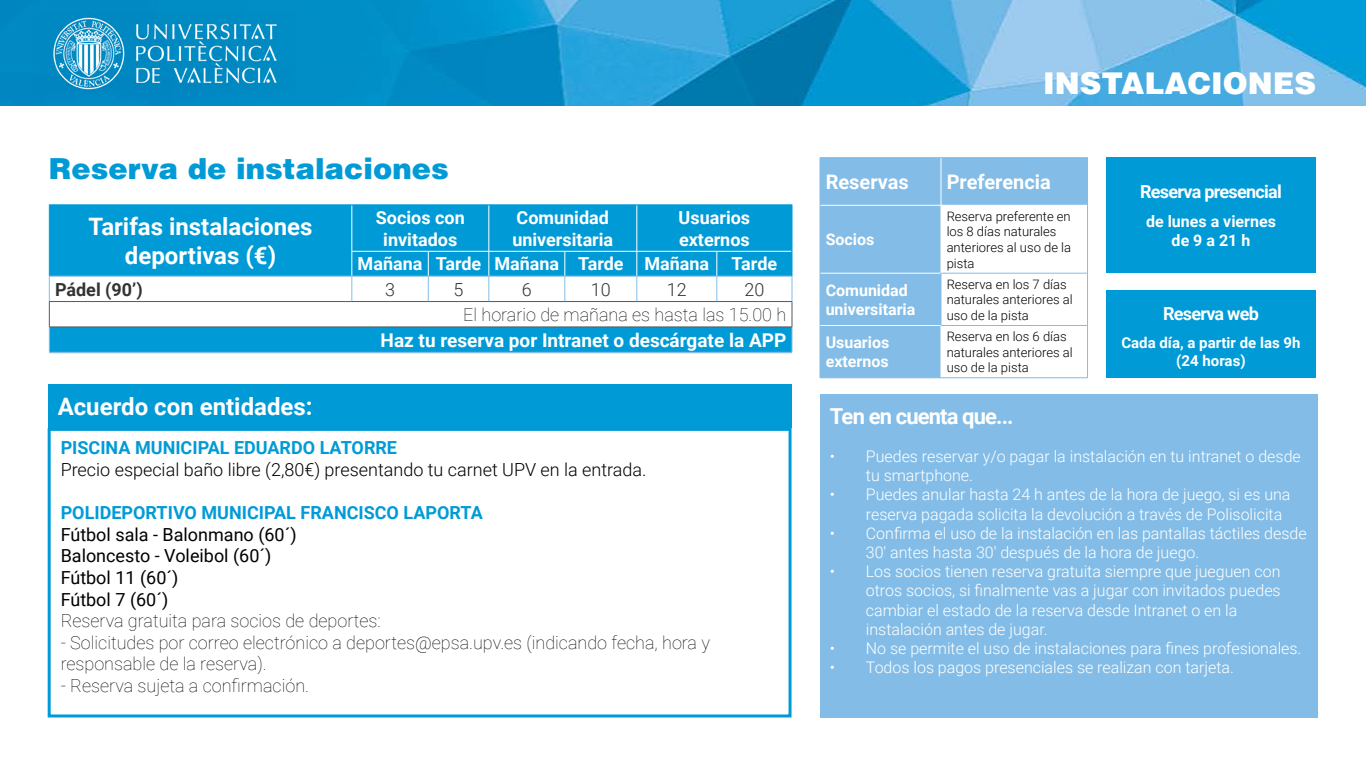
<style>
.page{position:relative;width:1366px;height:768px;background:#fff}
.page>*{position:absolute;margin:0;border:0;box-sizing:border-box;transform-origin:0 0}
.t1{font:900 30px "Helvetica LT Std";color:#fff}
.t2{font:900 29px "Helvetica LT Std";color:#009bd7}
.t3{font:700 24px/28.8px "Roboto";color:#fff;text-align:center}
.t4{font:700 22px "Roboto";letter-spacing:-.04em;color:#fff}
.t5{font:700 20px "Roboto";color:#fff}
.t6{font:700 19px "Roboto";color:#fff}
.t7{font:100 18px/21.6px "Roboto";color:#000}
.t8{font:700 18px/21.6px "Roboto";color:#fff}
.t9{font:18px/21.6px "Roboto";color:#000}
.t10{font:700 18px "Roboto";color:#009bd7}
.t11{font:300 18px "Roboto";color:#000}
.t12{font:700 18px "Roboto";letter-spacing:-.04em;color:#fff}
.t13{font:700 18px "Roboto";color:#333}
.t14{font:300 18px "Roboto";color:#333}
.t15{font:300 16px/19.2px "Roboto";color:#fff}
.t16{font:700 16px/19.2px "Roboto";color:#fff}
.t17{font:700 15px/18px "Roboto";color:#fff;text-align:center}
.t18{font:300 13px/15.6px "Roboto";color:#000}
</style>
<div class="page">
<img style="left:0;top:0;width:1366px;height:106px">
<img style="left:34px;top:11px;width:263px;height:83px">
<svg style="left:50px;top:205px;width:742px;height:147px;fill:#009bd7"></svg>
<hr style="left:352px;top:251px;width:76px;height:1px;background:#fff">
<hr style="left:428px;top:251px;width:61px;height:1px;background:#fff">
<hr style="left:489px;top:205px;width:1px;height:46px;background:#fff">
<hr style="left:489px;top:251px;width:76px;height:1px;background:#fff">
<hr style="left:565px;top:251px;width:72px;height:1px;background:#fff">
<hr style="left:637px;top:205px;width:1px;height:46px;background:#fff">
<hr style="left:637px;top:251px;width:80px;height:1px;background:#fff">
<hr style="left:717px;top:251px;width:75px;height:1px;background:#fff">
<hr style="left:352px;top:205px;width:1px;height:46px;background:#fff">
<svg style="left:352px;top:251px;width:1px;height:50px"></svg>
<svg style="left:428px;top:251px;width:1px;height:50px"></svg>
<svg style="left:489px;top:251px;width:1px;height:50px"></svg>
<svg style="left:565px;top:251px;width:1px;height:50px"></svg>
<svg style="left:637px;top:251px;width:1px;height:50px"></svg>
<svg style="left:717px;top:251px;width:1px;height:50px"></svg>
<hr style="left:49px;top:276px;width:303px;height:1px;background:#83bde7">
<hr style="left:352px;top:276px;width:76px;height:1px;background:#83bde7">
<hr style="left:428px;top:276px;width:61px;height:1px;background:#83bde7">
<hr style="left:489px;top:276px;width:76px;height:1px;background:#83bde7">
<hr style="left:565px;top:276px;width:72px;height:1px;background:#83bde7">
<hr style="left:637px;top:276px;width:80px;height:1px;background:#83bde7">
<hr style="left:717px;top:276px;width:75px;height:1px;background:#83bde7">
<hr style="left:49px;top:352px;width:303px;height:1px;background:#83bde7">
<hr style="left:352px;top:352px;width:76px;height:1px;background:#83bde7">
<hr style="left:428px;top:352px;width:61px;height:1px;background:#83bde7">
<hr style="left:489px;top:352px;width:76px;height:1px;background:#83bde7">
<hr style="left:565px;top:352px;width:72px;height:1px;background:#83bde7">
<hr style="left:637px;top:352px;width:80px;height:1px;background:#83bde7">
<hr style="left:717px;top:352px;width:75px;height:1px;background:#83bde7">
<hr style="left:49px;top:204px;width:303px;height:1px;background:#009bd7">
<hr style="left:49px;top:205px;width:1px;height:46px;background:#009bd7">
<hr style="left:352px;top:204px;width:76px;height:1px;background:#009bd7">
<hr style="left:428px;top:204px;width:61px;height:1px;background:#009bd7">
<hr style="left:489px;top:204px;width:76px;height:1px;background:#009bd7">
<hr style="left:565px;top:204px;width:72px;height:1px;background:#009bd7">
<hr style="left:637px;top:204px;width:80px;height:1px;background:#009bd7">
<hr style="left:717px;top:204px;width:76px;height:1px;background:#009bd7">
<hr style="left:792px;top:205px;width:1px;height:46px;background:#009bd7">
<hr style="left:49px;top:301px;width:303px;height:1px;background:#595959">
<svg style="left:49px;top:251px;width:1px;height:101px"></svg>
<hr style="left:352px;top:301px;width:76px;height:1px;background:#595959">
<hr style="left:428px;top:301px;width:61px;height:1px;background:#595959">
<hr style="left:489px;top:301px;width:76px;height:1px;background:#595959">
<hr style="left:565px;top:301px;width:72px;height:1px;background:#595959">
<hr style="left:637px;top:301px;width:80px;height:1px;background:#595959">
<hr style="left:717px;top:301px;width:75px;height:1px;background:#595959">
<svg style="left:792px;top:251px;width:1px;height:101px"></svg>
<hr style="left:49px;top:327px;width:303px;height:1px;background:#595959">
<hr style="left:352px;top:327px;width:76px;height:1px;background:#595959">
<hr style="left:428px;top:327px;width:61px;height:1px;background:#595959">
<hr style="left:489px;top:327px;width:76px;height:1px;background:#595959">
<hr style="left:565px;top:327px;width:72px;height:1px;background:#595959">
<hr style="left:637px;top:327px;width:80px;height:1px;background:#595959">
<hr style="left:717px;top:327px;width:75px;height:1px;background:#595959">
<div style="left:820px;top:394px;width:497px;height:324px;background:#83bde7"></div>
<div style="left:821px;top:159px;width:266px;height:219px;background:#83bde7"></div>
<svg style="left:942px;top:206px;width:145px;height:172px"></svg>
<hr style="left:941px;top:205px;width:146px;height:1px;background:#fff">
<hr style="left:941px;top:158px;width:1px;height:47px;background:#fff">
<hr style="left:941px;top:326px;width:1px;height:52px;background:#fff">
<hr style="left:820px;top:205px;width:121px;height:1px;background:#fff">
<hr style="left:941px;top:205px;width:1px;height:68px;background:#fff">
<hr style="left:820px;top:273px;width:121px;height:1px;background:#fff">
<hr style="left:820px;top:325px;width:121px;height:1px;background:#fff">
<hr style="left:820px;top:158px;width:121px;height:1px;background:#83bde7">
<hr style="left:820px;top:158px;width:1px;height:47px;background:#83bde7">
<hr style="left:941px;top:158px;width:147px;height:1px;background:#83bde7">
<hr style="left:1087px;top:158px;width:1px;height:47px;background:#83bde7">
<hr style="left:820px;top:205px;width:1px;height:68px;background:#83bde7">
<hr style="left:1087px;top:205px;width:1px;height:68px;background:#83bde7">
<hr style="left:820px;top:273px;width:1px;height:52px;background:#83bde7">
<hr style="left:820px;top:325px;width:1px;height:53px;background:#83bde7">
<hr style="left:1087px;top:326px;width:1px;height:52px;background:#83bde7">
<hr style="left:820px;top:378px;width:121px;height:1px;background:#83bde7">
<hr style="left:941px;top:378px;width:147px;height:1px;background:#83bde7">
<hr style="left:941px;top:273px;width:147px;height:1px;background:#83bde7">
<hr style="left:941px;top:273px;width:1px;height:52px;background:#83bde7">
<hr style="left:1087px;top:273px;width:1px;height:52px;background:#83bde7">
<hr style="left:941px;top:325px;width:147px;height:1px;background:#83bde7">
<div style="left:1106px;top:158px;width:210px;height:115px;background:#009bd7"></div>
<div style="left:1106px;top:291px;width:210px;height:87px;background:#009bd7"></div>
<div style="left:48px;top:428px;width:744px;height:289px;border:3px solid #009bd7"></div>
<div style="left:48px;top:384px;width:744px;height:44px;background:#009bd7"></div>
<h2 class="t2" style="left:49px;top:149px;width:402px">Reserva de instalaciones</h2>
<h3 class="t3" style="left:88px;top:211px;width:226px">Tarifas instalaciones deportivas (€)</h3>
<p class="t8" style="left:376px;top:206px;width:90px;text-align:center">Socios con invitados</p>
<p class="t8" style="left:512px;top:206px;width:102px">Comunidad universitaria</p>
<p class="t8" style="left:679px;top:206px;width:73px">Usuarios externos</p>
<p class="t8" style="left:358px;top:253px;width:421px">Mañana Tarde Mañana Tarde Mañana Tarde</p>
<p class="t13" style="left:55px;top:277px;width:89px">Pádel (90’)</p>
<p class="t14" style="left:385px;top:277px;width:11px">3</p>
<p class="t14" style="left:454px;top:277px;width:11px">5</p>
<p class="t14" style="left:522px;top:277px;width:11px">6</p>
<p class="t14" style="left:591px;top:277px;width:21px">10</p>
<p class="t14" style="left:667px;top:277px;width:21px">12</p>
<p class="t14" style="left:744px;top:277px;width:21px">20</p>
<p class="t7" style="left:463px;top:303px;width:324px">El horario de mañana es hasta las 15.00 h</p>
<p class="t6" style="left:381px;top:327px;width:407px">Haz tu reserva por Intranet o descárgate la APP</p>
<h3 class="t3" style="left:58px;top:391px;width:256px">Acuerdo con entidades:</h3>
<p class="t10" style="left:61px;top:435px;width:338px">PISCINA MUNICIPAL EDUARDO LATORRE</p>
<p class="t11" style="left:61px;top:457px;width:587px">Precio especial baño libre (2,80€) presentando tu carnet UPV en la entrada.</p>
<p class="t10" style="left:61px;top:500px;width:424px">POLIDEPORTIVO MUNICIPAL FRANCISCO LAPORTA</p>
<p class="t9" style="left:61px;top:523px;width:237px">Fútbol sala - Balonmano (60´)<br>Baloncesto - Voleibol (60´)<br>Fútbol 11 (60´)<br>Fútbol 7 (60´)</p>
<p class="t7" style="left:61px;top:609px;width:322px">Reserva gratuita para socios de deportes:</p>
<p class="t7" style="left:61px;top:631px;width:651px">- Solicitudes por correo electrónico a deportes@epsa.upv.es (indicando fecha, hora y responsable de la reserva).</p>
<p class="t7" style="left:61px;top:674px;width:250px">- Reserva sujeta a confirmación.</p>
<h1 class="t1" style="left:1043px;top:64px;width:274px">INSTALACIONES</h1>
<p class="t5" style="left:826px;top:168px;width:85px">Reservas</p>
<p class="t5" style="left:947px;top:168px;width:106px">Preferencia</p>
<p class="t16" style="left:826px;top:229px;width:50px">Socios</p>
<p class="t18" style="left:947px;top:208px;width:126px">Reserva preferente en los 8 días naturales anteriores al uso de la pista</p>
<p class="t16" style="left:826px;top:280px;width:91px">Comunidad universitaria</p>
<p class="t18" style="left:947px;top:276px;width:128px">Reserva en los 7 días naturales anteriores al uso de la pista</p>
<p class="t16" style="left:826px;top:332px;width:65px">Usuarios externos</p>
<p class="t18" style="left:947px;top:328px;width:128px">Reserva en los 6 días naturales anteriores al uso de la pista</p>
<p class="t12" style="left:1140px;top:179px;width:143px">Reserva presencial</p>
<p class="t16" style="left:1146px;top:211px;width:131px;text-align:center">de lunes a viernes de 9 a 21 h</p>
<p class="t12" style="left:1163px;top:301px;width:97px">Reserva web</p>
<p class="t17" style="left:1121px;top:334px;width:181px">Cada día, a partir de las 9h (24 horas)</p>
<h3 class="t4" style="left:830px;top:400px;width:185px">Ten en cuenta que...</h3>
<p class="t15" style="left:866px;top:446px;width:436px;text-indent:-36px">• Puedes reservar y/o pagar la instalación en tu intranet o desde tu smartphone.</p>
<p class="t15" style="left:866px;top:484px;width:426px;text-indent:-36px">• Puedes anular hasta 24 h antes de la hora de juego, si es una reserva pagada solicita la devolución a través de Polisolicita</p>
<p class="t15" style="left:866px;top:523px;width:442px;text-indent:-36px">• Confirma el uso de la instalación en las pantallas táctiles desde<br>30' antes hasta 30' después de la hora de juego.</p>
<p class="t15" style="left:866px;top:561px;width:416px;text-indent:-36px">• Los socios tienen reserva gratuita siempre que jueguen con otros socios, si finalmente vas a jugar con invitados puedes cambiar el estado de la reserva desde Intranet o en la instalación antes de jugar.</p>
<p class="t15" style="left:830px;top:638px;width:473px">• No se permite el uso de instalaciones para fines profesionales.</p>
<p class="t15" style="left:830px;top:657px;width:406px">• Todos los pagos presenciales se realizan con tarjeta.</p>
</div>
